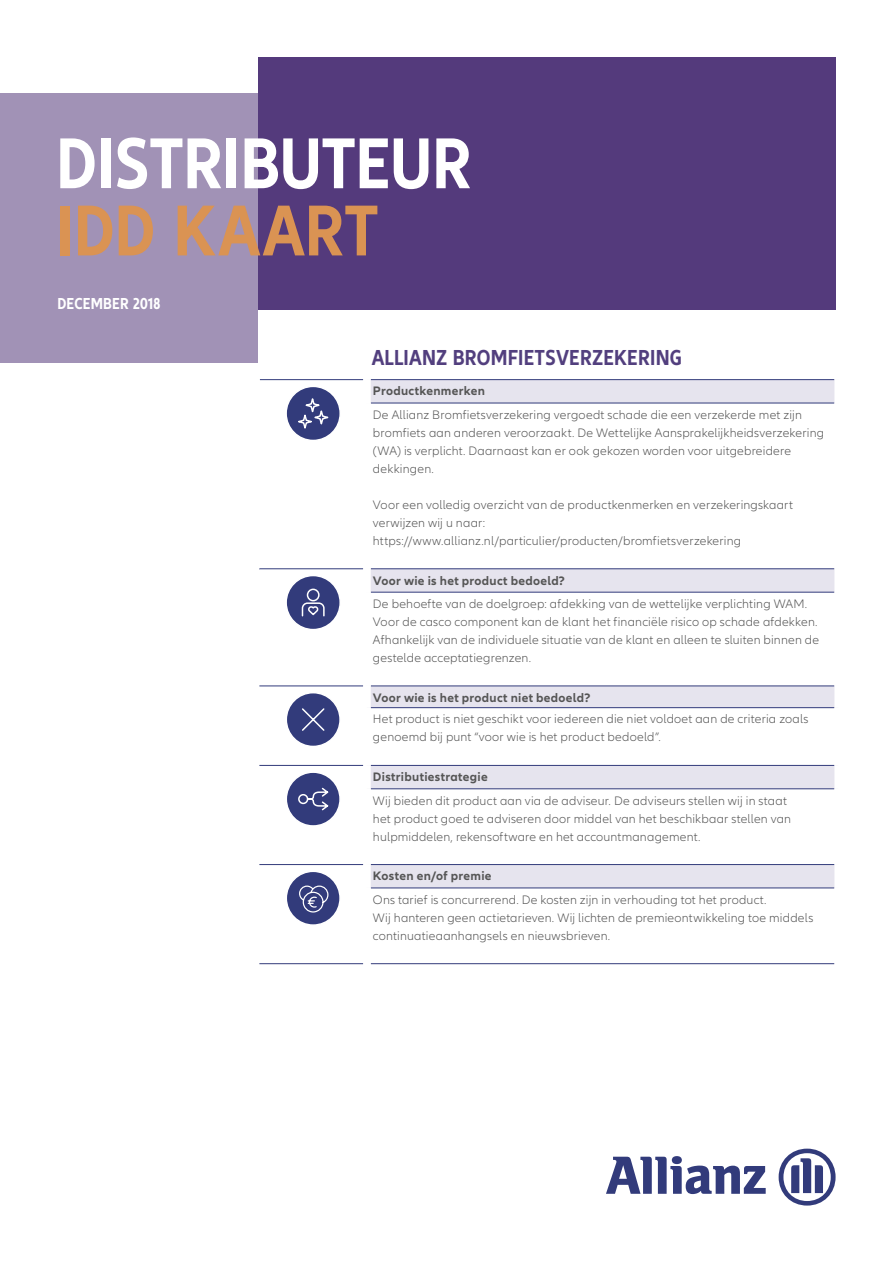
<style>
.page{position:relative;width:893px;height:1263px;background:#fff}
.page>*{position:absolute;margin:0;border:0;box-sizing:border-box;transform-origin:0 0}
.t1{font:700 condensed 74.7px "Allianz Neo";color:#fff}
.t2{font:700 condensed 74.7px "Allianz Neo";color:#da9353}
.t3{font:700 condensed 22.5px "Allianz Neo";letter-spacing:.01em;color:#523f7e}
.t4{font:700 condensed 16.5px "Allianz Neo";letter-spacing:.015em;color:#fff}
.t5{font:300 12.75px/18px "Allianz Neo";letter-spacing:.015em;color:#555}
.t6{font:700 12.75px "Allianz Neo";letter-spacing:.02em;color:#555}
</style>
<div class="page">
<svg style="left:606px;top:1156px;width:160px;height:38px"></svg>
<svg style="left:779px;top:1148px;width:57px;height:57px"></svg>
<div style="left:0;top:93px;width:258px;height:270px;background:#a192b6"></div>
<div style="left:258px;top:57px;width:578px;height:252px;background:#543a7c"></div>
<svg style="left:371px;top:380px;width:463px;height:23px;background:#e1dfea"></svg>
<svg style="left:371px;top:569px;width:463px;height:396px"></svg>
<hr style="left:260px;top:379px;width:103px;height:1px;background:#323b7b">
<hr style="left:371px;top:379px;width:463px;height:1px;background:#323b7b">
<hr style="left:371px;top:403px;width:463px;height:1px;background:#323b7b">
<hr style="left:259px;top:568px;width:104px;height:1px;background:#323b7b">
<hr style="left:371px;top:568px;width:463px;height:1px;background:#323b7b">
<hr style="left:371px;top:592px;width:463px;height:1px;background:#323b7b">
<hr style="left:259px;top:685px;width:104px;height:1px;background:#323b7b">
<hr style="left:371px;top:685px;width:463px;height:1px;background:#323b7b">
<hr style="left:371px;top:707px;width:463px;height:1px;background:#323b7b">
<hr style="left:259px;top:765px;width:104px;height:1px;background:#323b7b">
<hr style="left:371px;top:765px;width:463px;height:1px;background:#323b7b">
<hr style="left:371px;top:788px;width:463px;height:1px;background:#323b7b">
<hr style="left:259px;top:864px;width:104px;height:1px;background:#323b7b">
<hr style="left:371px;top:887px;width:463px;height:1px;background:#323b7b">
<hr style="left:259px;top:963px;width:104px;height:1px;background:#323b7b">
<hr style="left:371px;top:963px;width:463px;height:1px;background:#323b7b">
<hr style="left:371px;top:864px;width:463px;height:1px;background:#323b7b">
<svg style="left:286px;top:386px;width:54px;height:54px"></svg>
<div style="left:285px;top:386px;width:56px;height:55px;border:2px solid #fff;border-radius:50%"></div>
<svg style="left:293px;top:393px;width:40px;height:41px;background:#4a528a"></svg>
<div style="left:286px;top:575px;width:54px;height:55px;background:#323b7b;border-radius:50%"></div>
<div style="left:285px;top:575px;width:56px;height:55px;border:2px solid #fff;border-radius:50%"></div>
<svg style="left:301px;top:588px;width:24px;height:29px"></svg>
<div style="left:286px;top:693px;width:54px;height:53px;background:#323b7b;border-radius:50%"></div>
<div style="left:286px;top:692px;width:55px;height:55px;border:2px solid #fff;border-radius:50%"></div>
<svg style="left:302px;top:708px;width:23px;height:23px"></svg>
<div style="left:286px;top:772px;width:54px;height:54px;background:#323b7b;border-radius:50%"></div>
<div style="left:286px;top:771px;width:55px;height:56px;border:2px solid #fff;border-radius:50%"></div>
<svg style="left:298px;top:787px;width:31px;height:24px"></svg>
<div style="left:286px;top:871px;width:54px;height:54px;background:#323b7b;border-radius:50%"></div>
<div style="left:286px;top:870px;width:55px;height:56px;border:2px solid #fff;border-radius:50%"></div>
<svg style="left:299px;top:885px;width:30px;height:28px"></svg>
<h1 class="t1" style="left:56px;top:120px;width:417px">DISTRIBUTEUR</h1>
<h1 class="t2" style="left:56px;top:187px;width:324px">IDD KAART</h1>
<p class="t4" style="left:57px;top:294px;width:104px">DECEMBER 2018</p>
<h2 class="t3" style="left:372px;top:345px;width:312px">ALLIANZ BROMFIETSVERZEKERING</h2>
<p class="t6" style="left:373px;top:384px;width:113px">Productkenmerken</p>
<p class="t5" style="left:373px;top:406px;width:453px">De Allianz Bromfietsverzekering vergoedt schade die een verzekerde met zijn bromfiets aan anderen veroorzaakt. De Wettelijke Aansprakelijkheidsverzekering (WA) is verplicht. Daarnaast kan er ook gekozen worden voor uitgebreidere dekkingen.</p>
<p class="t5" style="left:373px;top:496px;width:421px">Voor een volledig overzicht van de productkenmerken en verzekeringskaart verwijzen wij u naar: https://www.allianz.nl/particulier/producten/bromfietsverzekering</p>
<p class="t6" style="left:373px;top:573px;width:194px">Voor wie is het product bedoeld?</p>
<p class="t5" style="left:373px;top:595px;width:448px">De behoefte van de doelgroep: afdekking van de wettelijke verplichting WAM.<br>Voor de casco component kan de klant het financiële risico op schade afdekken.<br>Afhankelijk van de individuele situatie van de klant en alleen te sluiten binnen de gestelde acceptatiegrenzen.</p>
<p class="t6" style="left:373px;top:690px;width:219px">Voor wie is het product niet bedoeld?</p>
<p class="t5" style="left:373px;top:710px;width:437px">Het product is niet geschikt voor iedereen die niet voldoet aan de criteria zoals genoemd bij punt “voor wie is het product bedoeld”.</p>
<p class="t6" style="left:373px;top:769px;width:116px">Distributiestrategie</p>
<p class="t5" style="left:373px;top:792px;width:420px">Wij bieden dit product aan via de adviseur. De adviseurs stellen wij in staat het product goed te adviseren door middel van het beschikbaar stellen van hulpmiddelen, rekensoftware en het accountmanagement.</p>
<p class="t6" style="left:373px;top:869px;width:120px">Kosten en/of premie</p>
<p class="t5" style="left:373px;top:891px;width:442px">Ons tarief is concurrerend. De kosten zijn in verhouding tot het product.<br>Wij hanteren geen actietarieven. Wij lichten de premieontwikkeling toe middels continuatieaanhangsels en nieuwsbrieven.</p>
</div>
